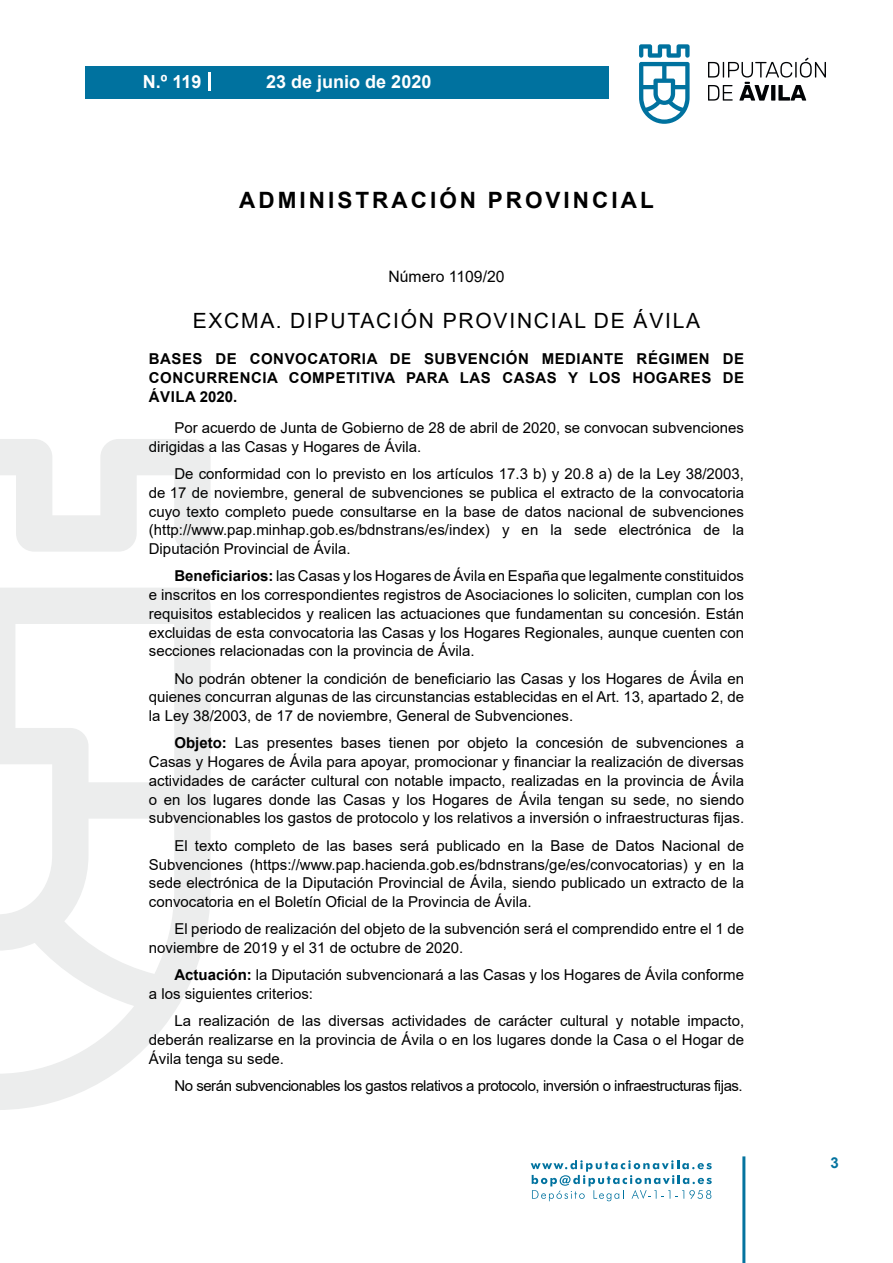
<style>
.page{position:relative;width:893px;height:1263px;background:#fff}
.page>*{position:absolute;margin:0;border:0;box-sizing:border-box;transform-origin:0 0}
.t1{font:700 22.5px "Arial";letter-spacing:.135em;color:#000}
.t2{font:21px "Arial";letter-spacing:.085em;color:#000}
.t3{font:700 18px "Arial";color:#fff}
.t4{font:15.75px "Arial";color:#000}
.t5{font:15px/18.8px "Arial";color:#000;text-align:justify}
.t6{font:700 15px/18.8px "Arial";letter-spacing:.035em;color:#000;text-align:justify}
.t7{font:15px "Arial";letter-spacing:-.03em;color:#000}
.t8{font:700 15px "Arial";color:#04739f}
.s1{font-weight:700}
</style>
<div class="page">
<svg style="left:531px;top:1160px;width:181px;height:41px"></svg>
<div style="left:85px;top:66px;width:523px;height:33px;background:#00729f"></div>
<svg style="left:639px;top:44px;width:51px;height:80px"></svg>
<svg style="left:708px;top:58px;width:118px;height:43px"></svg>
<hr style="left:742px;top:1156px;width:3px;height:107px;background:#04739f">
<svg style="left:208px;top:72px;width:2px;height:18px"></svg>
<svg style="left:0;top:439px;width:211px;height:671px"></svg>
<p class="t3" style="left:143px;top:69px;width:60px">N.º 119</p>
<p class="t3" style="left:266px;top:69px;width:167px">23 de junio de 2020</p>
<h1 class="t1" style="left:239px;top:184px;width:416px">ADMINISTRACIÓN PROVINCIAL</h1>
<p class="t4" style="left:388px;top:266px;width:118px">Número 1109/20</p>
<h2 class="t2" style="left:193px;top:307px;width:509px">EXCMA. DIPUTACIÓN PROVINCIAL DE ÁVILA</h2>
<p class="t6" style="left:149px;top:350px;width:597px">BASES DE CONVOCATORIA DE SUBVENCIÓN MEDIANTE RÉGIMEN DE CONCURRENCIA COMPETITIVA PARA LAS CASAS Y LOS HOGARES DE ÁVILA 2020.</p>
<p class="t5" style="left:149px;top:418px;width:597px;text-indent:26px">Por acuerdo de Junta de Gobierno de 28 de abril de 2020, se convocan subvenciones dirigidas a las Casas y Hogares de Ávila.</p>
<p class="t5" style="left:149px;top:464px;width:597px;text-indent:26px">De conformidad con lo previsto en los artículos 17.3 b) y 20.8 a) de la Ley 38/2003, de 17 de noviembre, general de subvenciones se publica el extracto de la convocatoria cuyo texto completo puede consultarse en la base de datos nacional de subvenciones (http://www.pap.minhap.gob.es/bdnstrans/es/index) y en la sede electrónica de la Diputación Provincial de Ávila.</p>
<p class="t5" style="left:149px;top:567px;width:597px;text-indent:26px"><span class="s1">Beneficiarios:</span> las Casas y los Hogares de Ávila en España que legalmente constituidos e inscritos en los correspondientes registros de Asociaciones lo soliciten, cumplan con los requisitos establecidos y realicen las actuaciones que fundamentan su concesión. Están excluidas de esta convocatoria las Casas y los Hogares Regionales, aunque cuenten con secciones relacionadas con la provincia de Ávila.</p>
<p class="t5" style="left:149px;top:669px;width:597px;text-indent:26px">No podrán obtener la condición de beneficiario las Casas y los Hogares de Ávila en quienes concurran algunas de las circunstancias establecidas en el Art. 13, apartado 2, de la Ley 38/2003, de 17 de noviembre, General de Subvenciones.</p>
<p class="t5" style="left:149px;top:734px;width:597px;text-indent:26px"><span class="s1">Objeto:</span> Las presentes bases tienen por objeto la concesión de subvenciones a Casas y Hogares de Ávila para apoyar, promocionar y financiar la realización de diversas actividades de carácter cultural con notable impacto, realizadas en la provincia de Ávila o en los lugares donde las Casas y los Hogares de Ávila tengan su sede, no siendo subvencionables los gastos de protocolo y los relativos a inversión o infraestructuras fijas.</p>
<p class="t5" style="left:149px;top:836px;width:597px;text-indent:26px">El texto completo de las bases será publicado en la Base de Datos Nacional de Subvenciones (https://www.pap.hacienda.gob.es/bdnstrans/ge/es/convocatorias) y en la sede electrónica de la Diputación Provincial de Ávila, siendo publicado un extracto de la convocatoria en el Boletín Oficial de la Provincia de Ávila.</p>
<p class="t5" style="left:149px;top:919px;width:597px;text-indent:26px">El periodo de realización del objeto de la subvención será el comprendido entre el 1 de noviembre de 2019 y el 31 de octubre de 2020.</p>
<p class="t5" style="left:149px;top:965px;width:597px;text-indent:26px"><span class="s1">Actuación:</span> la Diputación subvencionará a las Casas y los Hogares de Ávila conforme a los siguientes criterios:</p>
<p class="t5" style="left:149px;top:1011px;width:597px;text-indent:26px">La realización de las diversas actividades de carácter cultural y notable impacto, deberán realizarse en la provincia de Ávila o en los lugares donde la Casa o el Hogar de Ávila tenga su sede.</p>
<p class="t7" style="left:174px;top:1075px;width:570px">No serán subvencionables los gastos relativos a protocolo, inversión o infraestructuras fijas.</p>
<p class="t8" style="left:831px;top:1152px;width:10px">3</p>
</div>
